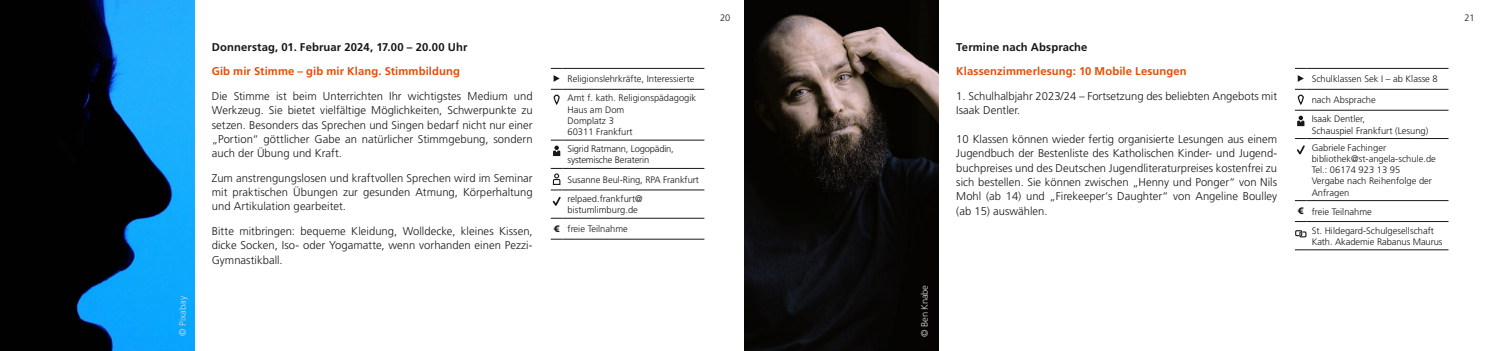
<style>
.page{position:relative;width:1489px;height:351px;background:#fff}
.page>*{position:absolute;margin:0;border:0;box-sizing:border-box;transform-origin:0 0}
.t1{font:300 11.25px/14.4px "Frutiger LT Pro";color:#181716;text-align:justify}
.t2{font:700 11.25px "Frutiger LT Pro";letter-spacing:.01em;color:#e94c05}
.t3{font:700 11.25px "Frutiger LT Pro";letter-spacing:.01em;color:#181716}
.t4{font:300 9.38px/11.2px "Frutiger LT Pro";color:#181716}
.t5{font:300 9.38px/11.2px "Frutiger LT Pro";letter-spacing:-.02em;color:#181716}
.t6{font:300 9.38px "Frutiger LT Pro";letter-spacing:-.01em;color:#d9dada}
.s1{font-weight:900}
</style>
<div class="page">
<img style="left:0;top:0;width:194px;height:351px">
<svg style="left:550px;top:68px;width:12px;height:1px"></svg>
<hr style="left:562px;top:68px;width:142px;height:1px;background:#181716">
<svg style="left:550px;top:89px;width:12px;height:1px"></svg>
<hr style="left:562px;top:89px;width:142px;height:1px;background:#181716">
<hr style="left:562px;top:140px;width:142px;height:1px;background:#181716">
<hr style="left:562px;top:168px;width:142px;height:1px;background:#181716">
<hr style="left:562px;top:190px;width:142px;height:1px;background:#181716">
<svg style="left:550px;top:218px;width:12px;height:1px"></svg>
<hr style="left:562px;top:218px;width:142px;height:1px;background:#181716">
<svg style="left:550px;top:239px;width:12px;height:1px"></svg>
<hr style="left:562px;top:239px;width:142px;height:1px;background:#181716">
<svg style="left:553px;top:75px;width:6px;height:7px"></svg>
<div style="left:553px;top:95px;width:6px;height:9px;border:1px solid #181716;border-radius:2px"></div>
<svg style="left:550px;top:140px;width:12px;height:16px"></svg>
<svg style="left:550px;top:168px;width:12px;height:38px"></svg>
<img style="left:744px;top:0;width:194px;height:351px">
<svg style="left:1294px;top:68px;width:12px;height:1px"></svg>
<hr style="left:1306px;top:68px;width:142px;height:1px;background:#181716">
<svg style="left:1294px;top:89px;width:12px;height:1px"></svg>
<hr style="left:1306px;top:89px;width:142px;height:1px;background:#181716">
<hr style="left:1306px;top:110px;width:142px;height:1px;background:#181716">
<hr style="left:1306px;top:138px;width:142px;height:1px;background:#181716">
<svg style="left:1294px;top:200px;width:12px;height:1px"></svg>
<hr style="left:1306px;top:200px;width:142px;height:1px;background:#181716">
<svg style="left:1294px;top:221px;width:12px;height:1px"></svg>
<hr style="left:1306px;top:221px;width:142px;height:1px;background:#181716">
<svg style="left:1294px;top:249px;width:12px;height:1px"></svg>
<hr style="left:1306px;top:249px;width:142px;height:1px;background:#181716">
<svg style="left:1297px;top:75px;width:6px;height:7px"></svg>
<div style="left:1297px;top:95px;width:6px;height:9px;border:1px solid #181716;border-radius:2px"></div>
<svg style="left:1294px;top:110px;width:12px;height:16px"></svg>
<svg style="left:1294px;top:138px;width:12px;height:17px"></svg>
<svg style="left:1298px;top:231px;width:8px;height:7px"></svg>
<div style="left:1294px;top:230px;width:8px;height:6px;border:1px solid #181716"></div>
<p class="t6" style="left:177px;top:335px;width:41px;rotate:-90deg">© Pixabay</p>
<p class="t3" style="left:212px;top:40px;width:257px">Donnerstag, 01. Februar 2024, 17.00 – 20.00 Uhr</p>
<p class="t2" style="left:212px;top:65px;width:250px">Gib mir Stimme – gib mir Klang. Stimmbildung</p>
<p class="t1" style="left:212px;top:89px;width:322px">Die Stimme ist beim Unterrichten Ihr wichtigstes Medium und Werkzeug. Sie bietet vielfältige Möglichkeiten, Schwerpunkte zu setzen. Besonders das Sprechen und Singen bedarf nicht nur einer „Portion“ göttlicher Gabe an natürlicher Stimmgebung, sondern auch der Übung und Kraft.</p>
<p class="t1" style="left:212px;top:171px;width:322px">Zum anstrengungslosen und kraftvollen Sprechen wird im Seminar mit praktischen Übungen zur gesunden Atmung, Körperhaltung und Artikulation gearbeitet.</p>
<p class="t1" style="left:212px;top:224px;width:322px">Bitte mitbringen: bequeme Kleidung, Wolldecke, kleines Kissen, dicke Socken, Iso- oder Yogamatte, wenn vorhanden einen Pezzi-Gymnastikball.</p>
<p class="t4" style="left:567px;top:70px;width:130px;line-height:19px">Religionslehrkräfte, Interessierte<br>Amt f. kath. Religionspädagogik</p>
<p class="t4" style="left:567px;top:104px;width:67px">Haus am Dom<br>Domplatz 3<br>60311 Frankfurt</p>
<p class="t5" style="left:567px;top:143px;width:108px">Sigrid Ratmann, Logopädin, systemische Beraterin</p>
<p class="t4" style="left:567px;top:170px;width:133px;line-height:19.2px">Susanne Beul-Ring, RPA Frankfurt relpaed.frankfurt@</p>
<p class="t4" style="left:553px;top:200px;width:86px;line-height:19px;text-indent:14px">bistumlimburg.de <span class="s1">€</span> freie Teilnahme</p>
<p class="t4" style="left:720px;top:12px;width:12px">20</p>
<p class="t4" style="left:1464px;top:12px;width:12px">21</p>
<p class="t6" style="left:919px;top:337px;width:53px;rotate:-90deg">© Ben Knabe</p>
<p class="t3" style="left:956px;top:40px;width:133px">Termine nach Absprache</p>
<p class="t2" style="left:956px;top:65px;width:232px">Klassenzimmerlesung: 10 Mobile Lesungen</p>
<p class="t1" style="left:956px;top:89px;width:322px">1. Schulhalbjahr 2023/24 – Fortsetzung des beliebten Angebots mit<br>Isaak Dentler.</p>
<p class="t1" style="left:956px;top:132px;width:322px">10 Klassen können wieder fertig organisierte Lesungen aus einem Jugendbuch der Bestenliste des Katholischen Kinder- und Jugend&shy;buchpreises und des Deutschen Jugendliteraturpreises kostenfrei zu sich bestellen. Sie können zwischen „Henny und Ponger“ von Nils Mohl (ab 14) und „Firekeeper‘s Daughter“ von Angeline Boulley (ab 15) auswählen.</p>
<p class="t4" style="left:1311px;top:74px;width:128px">Schulklassen Sek I – ab Klasse 8</p>
<p class="t4" style="left:1311px;top:91px;width:66px;line-height:19px">nach Absprache<br>Isaak Dentler,</p>
<p class="t4" style="left:1311px;top:122px;width:118px;line-height:17px">Schauspiel Frankfurt (Lesung)<br>Gabriele Fachinger</p>
<p class="t4" style="left:1311px;top:153px;width:126px">bibliothek@st-angela-schule.de<br>Tel.: 06174 923 13 95<br>Vergabe nach Reihenfolge der<br>Anfragen</p>
<p class="t4" style="left:1311px;top:202px;width:124px;line-height:19px;text-indent:-14px"><span class="s1">€</span> freie Teilnahme<br>St. Hildegard-Schulgesellschaft</p>
<p class="t4" style="left:1311px;top:236px;width:132px">Kath. Akademie Rabanus Maurus</p>
</div>
